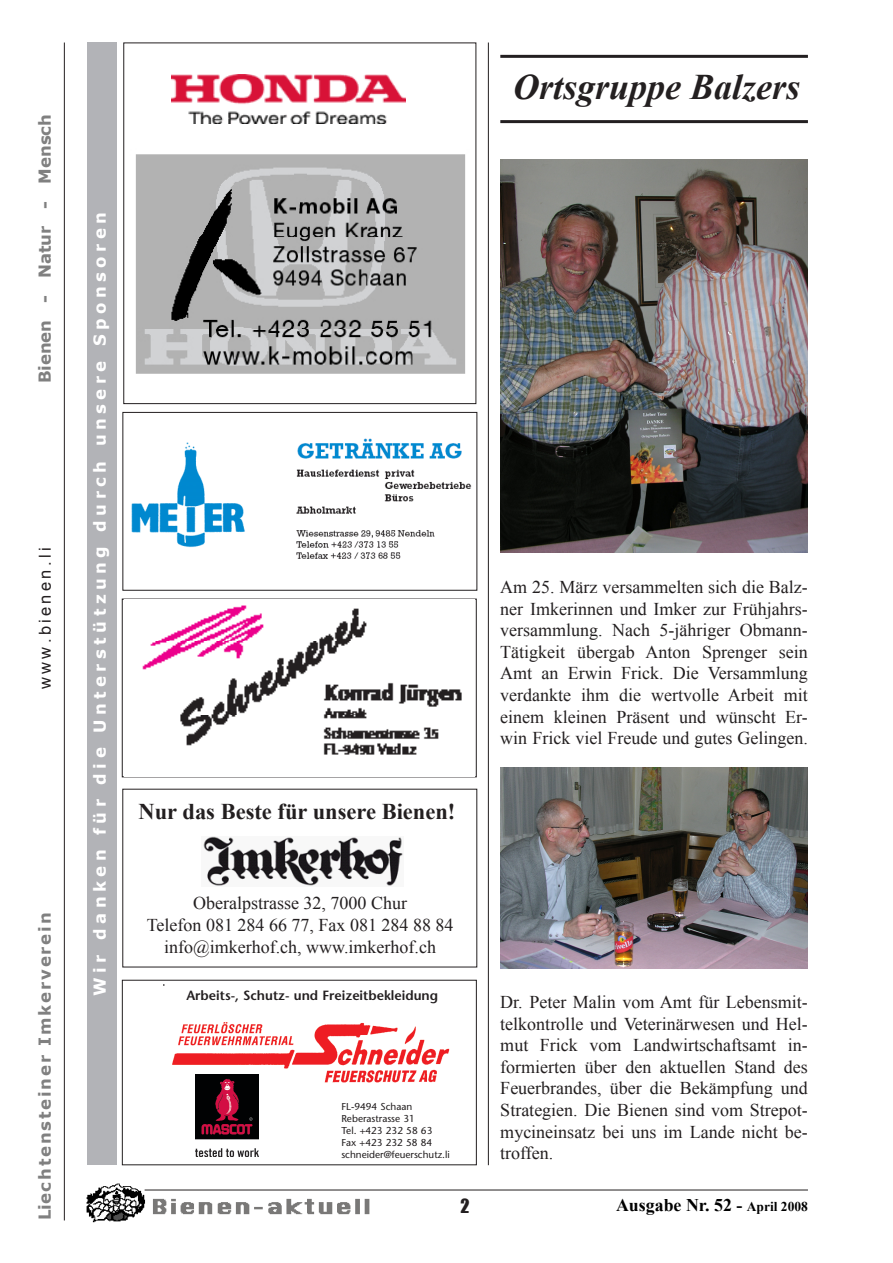
<style>
.page{position:relative;width:893px;height:1263px;background:#fff}
.page>*{position:absolute;margin:0;border:0;box-sizing:border-box;transform-origin:0 0}
.t1{font:italic 700 36px "Times New Roman";color:#231f20}
.t2{font:700 22.5px "Times New Roman";color:#231f20}
.t3{font:18px/21.6px "Times New Roman";color:#231f20;text-align:justify}
.t4{font:700 17.85px "Times New Roman";color:#000}
.Untertitel{font:700 16.5px "Verdana";letter-spacing:.27em;color:#fff}
.t5{font:700 16.5px "Verdana";letter-spacing:.11em;color:#808080}
.t6{font:700 16.5px "Verdana";color:#808080}
.t7{font:16.5px "Arial";letter-spacing:.2em;color:#231f20}
.t8{font:600 13.35px "Stone Sans";color:#231f20}
.t9{font:10.05px/12px "Stone Sans";color:#231f20}
.s1{font-size:13.5px}
</style>
<div class="page">
<hr style="left:64px;top:43px;width:1px;height:1177px;background:#231f20">
<img style="left:86px;top:1183px;width:285px;height:39px">
<hr style="left:145px;top:1189px;width:663px;height:1px;background:#231f20">
<div style="left:87px;top:43px;width:30px;height:1122px;background:#b2b3b7"></div>
<img style="left:131px;top:438px;width:341px;height:121px">
<div style="left:122px;top:412px;width:355px;height:179px;border:1px solid #231f20"></div>
<hr style="left:488px;top:43px;width:1px;height:1122px;background:#231f20">
<div style="left:123px;top:43px;width:353px;height:361px;border:1px solid #231f20"></div>
<img style="left:135px;top:154px;width:331px;height:220px">
<img style="left:172px;top:74px;width:234px;height:50px">
<img style="left:500px;top:160px;width:308px;height:392px">
<img style="left:500px;top:768px;width:308px;height:200px">
<hr style="left:500px;top:55px;width:308px;height:3px;background:#231f20">
<hr style="left:500px;top:120px;width:308px;height:3px;background:#231f20">
<img style="left:142px;top:605px;width:320px;height:150px">
<div style="left:122px;top:980px;width:355px;height:185px;border:1px solid #231f20"></div>
<svg style="left:164px;top:984px;width:286px;height:99px"></svg>
<div style="left:190px;top:1070px;width:73px;height:91px;background:#fff"></div>
<img style="left:195px;top:1074px;width:63px;height:83px">
<div style="left:156px;top:986px;width:14px;height:177px;background:#fff"></div>
<img style="left:203px;top:836px;width:200px;height:50px">
<p class="t6" style="left:34px;top:383px;width:271px;rotate:-90deg">Bienen - Natur - Mensch</p>
<p class="t7" style="left:34px;top:689px;width:143px;rotate:-90deg">www.bienen.li</p>
<p class="t5" style="left:34px;top:1220px;width:309px;rotate:-90deg">Liechtensteiner Imkerverein</p>
<p class="Untertitel" style="left:89px;top:996px;width:785px;rotate:-90deg">Wir danken für die Unterstützung durch unsere Sponsoren</p>
<p class="t2" style="left:139px;top:796px;width:318px">Nur das Beste für unsere Bienen!</p>
<p class="t3" style="left:193px;top:892px;width:215px">Oberalpstrasse 32, 7000 Chur</p>
<p class="t3" style="left:147px;top:914px;width:308px">Telefon 081 284 66 77, Fax 081 284 88 84</p>
<p class="t3" style="left:164px;top:935px;width:273px">info@imkerhof.ch, www.imkerhof.ch</p>
<p class="t8" style="left:186px;top:987px;width:253px">Arbeits-, Schutz- und Freizeitbekleidung</p>
<p class="t9" style="left:341px;top:1100px;width:110px">FL-9494 Schaan<br>Reberastrasse 31<br>Tel. +423 232 58 63<br>Fax +423 232 58 84 schneider@feuerschutz.li</p>
<p class="t1" style="left:513px;top:61px;width:289px">Ortsgruppe Balzers</p>
<p class="t3" style="left:500px;top:576px;width:309px">Am 25. März versammelten sich die Balz&shy;ner Imkerinnen und Imker zur Frühjahrs&shy;versammlung. Nach 5-jähriger Obmann-Tätigkeit übergab Anton Sprenger sein Amt an Erwin Frick. Die Versammlung verdankte ihm die wertvolle Arbeit mit einem kleinen Präsent und wünscht Er&shy;win Frick viel Freude und gutes Gelingen.</p>
<p class="t3" style="left:500px;top:991px;width:309px">Dr. Peter Malin vom Amt für Lebensmit&shy;telkontrolle und Veterinärwesen und Hel&shy;mut Frick vom Landwirtschaftsamt in&shy;formierten über den aktuellen Stand des Feuerbrandes, über die Bekämpfung und Strategien. Die Bienen sind vom Strepot&shy;mycineinsatz bei uns im Lande nicht be&shy;troffen.</p>
<p class="t4" style="left:616px;top:1193px;width:193px">Ausgabe Nr. 52 - <span class="s1">April 2008</span></p>
</div>
